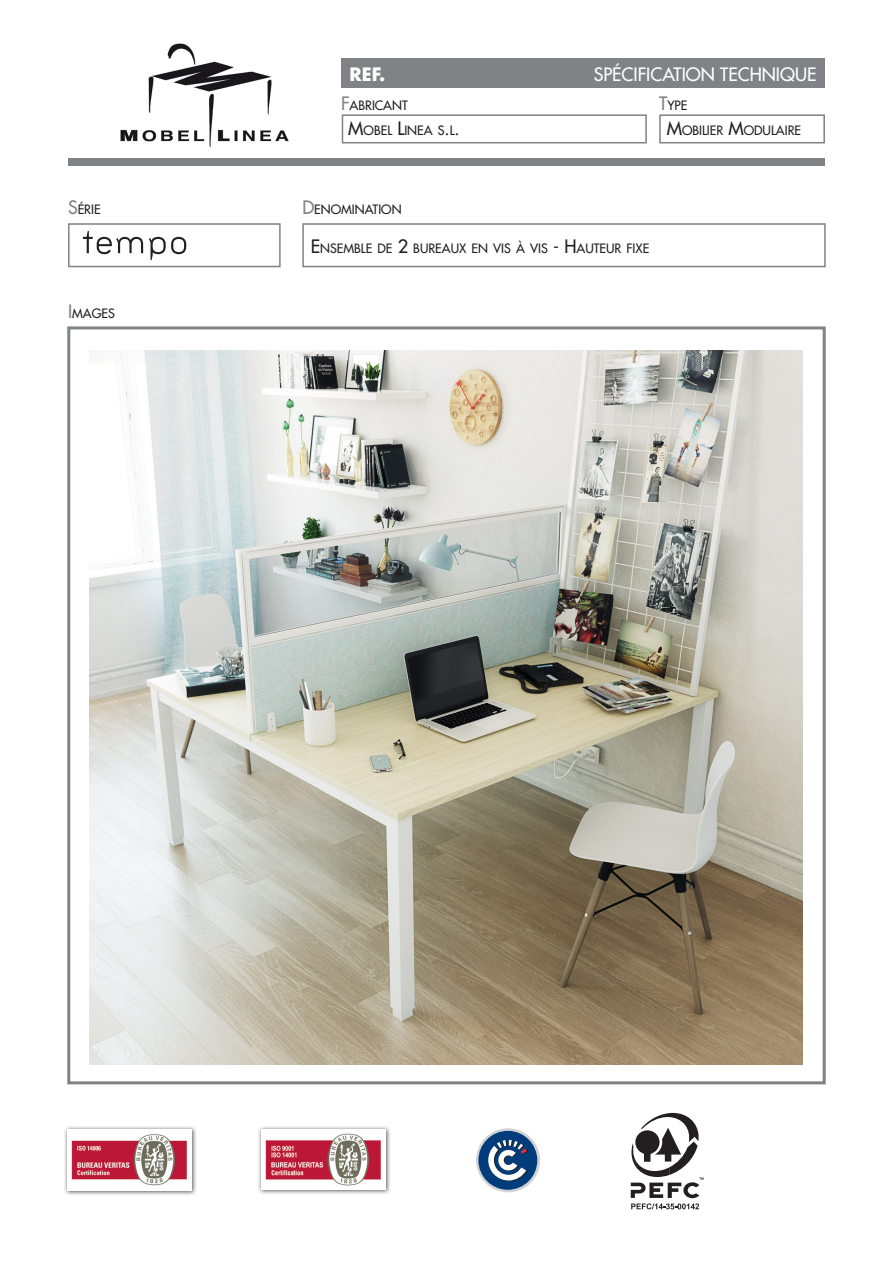
<style>
.page{position:relative;width:893px;height:1263px;background:#fff}
.page>*{position:absolute;margin:0;border:0;box-sizing:border-box;transform-origin:0 0}
.t1{font:500 18px "Futura Std";color:#fff}
.t2{font:700 18px "Futura Std";color:#fff}
.ORSAL_Text_caselles{font:500 12.6px "Futura Std";color:#231f20}
.s1{font-size:18px;color:#808285}
.s2{font-size:18px}
</style>
<div class="page">
<svg style="left:476px;top:1128px;width:64px;height:64px"></svg>
<div style="left:478px;top:1131px;width:59px;height:59px;background:#013c7b;border-radius:50%"></div>
<svg style="left:488px;top:1140px;width:40px;height:41px"></svg>
<div style="left:63px;top:1125px;width:134px;height:71px;background:#231f20;opacity:.75"></div>
<img style="left:67px;top:1129px;width:124px;height:62px">
<div style="left:257px;top:1125px;width:134px;height:70px;background:#231f20;opacity:.75"></div>
<img style="left:261px;top:1129px;width:124px;height:60px">
<svg style="left:631px;top:1113px;width:72px;height:96px"></svg>
<div style="left:67px;top:326px;width:759px;height:758px;border:3px solid #808285"></div>
<div style="left:68px;top:223px;width:213px;height:44px;border:2px solid #808285"></div>
<div style="left:302px;top:223px;width:524px;height:44px;border:2px solid #808285"></div>
<div style="left:68px;top:158px;width:757px;height:8px;background:#808285"></div>
<div style="left:342px;top:114px;width:305px;height:29px;border:2px solid #808285"></div>
<div style="left:659px;top:114px;width:166px;height:29px;border:2px solid #808285"></div>
<img style="left:120px;top:43px;width:169px;height:105px">
<div style="left:341px;top:59px;width:484px;height:29px;background:#808285"></div>
<svg style="left:83px;top:231px;width:103px;height:29px"></svg>
<img style="left:89px;top:351px;width:714px;height:713px">
<h1 class="t2" style="left:350px;top:62px;width:37px">REF.</h1>
<h1 class="t1" style="left:594px;top:63px;width:224px">SPÉCIFICATION TECHNIQUE</h1>
<p class="ORSAL_Text_caselles" style="left:341px;top:97px;width:68px"><span class="s1">F</span>ABRICANT</p>
<p class="ORSAL_Text_caselles" style="left:659px;top:97px;width:30px"><span class="s1">T</span>YPE</p>
<p class="ORSAL_Text_caselles" style="left:348px;top:123px;width:113px"><span class="s2">M</span>OBEL <span class="s2">L</span>INEA S<span class="s2">.</span>L<span class="s2">.</span></p>
<p class="ORSAL_Text_caselles" style="left:667px;top:123px;width:136px"><span class="s2">M</span>OBILIER <span class="s2">M</span>ODULAIRE</p>
<p class="ORSAL_Text_caselles" style="left:68px;top:202px;width:34px"><span class="s1">S</span>ÉRIE</p>
<p class="ORSAL_Text_caselles" style="left:302px;top:202px;width:101px"><span class="s1">D</span>ENOMINATION</p>
<p class="ORSAL_Text_caselles" style="left:68px;top:306px;width:48px"><span class="s1">I</span>MAGES</p>
<p class="ORSAL_Text_caselles" style="left:311px;top:240px;width:340px"><span class="s2">E</span> NSEMBLE DE <span class="s2">2</span> BUREAUX EN VIS À VIS <span class="s2">- H</span>AUTEUR FIXE</p>
</div>
